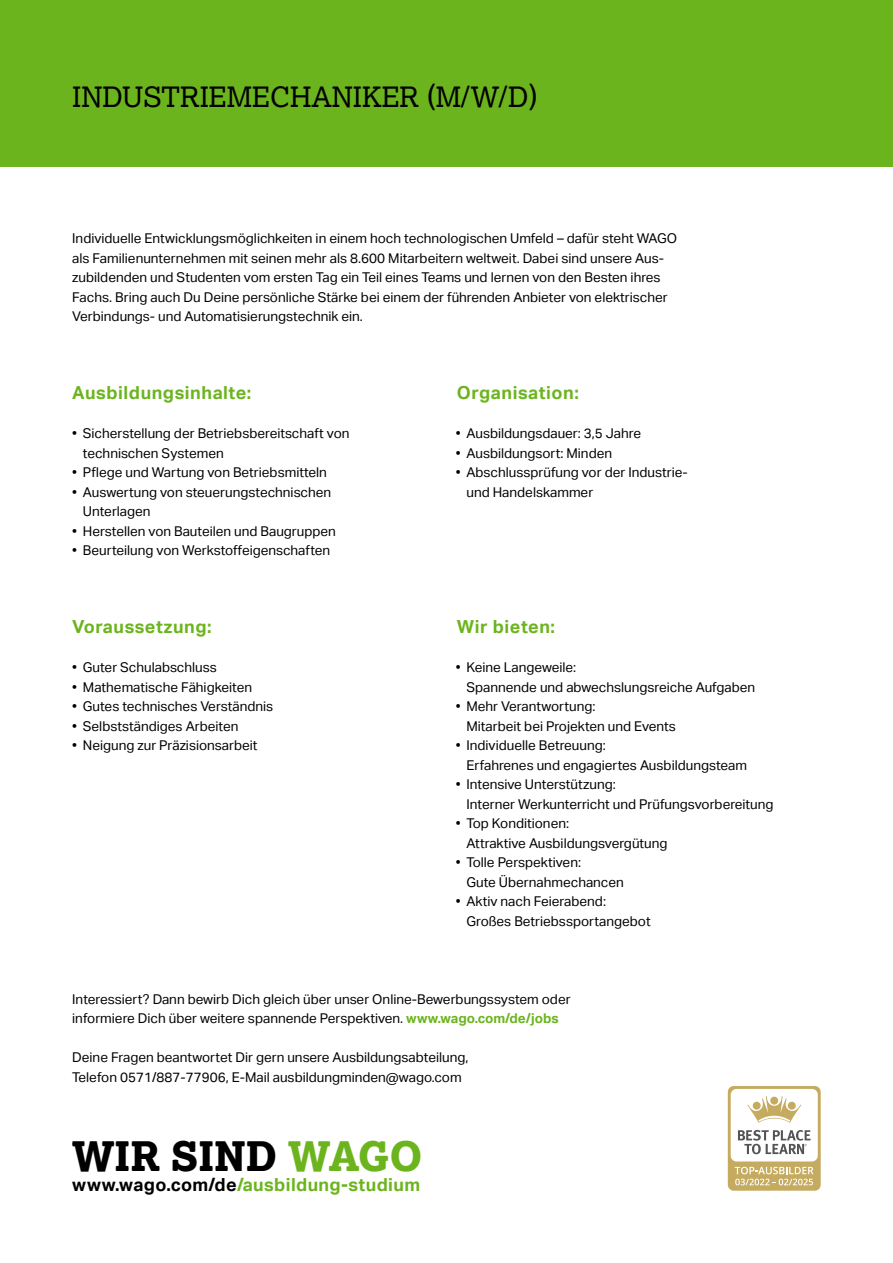
<style>
.page{position:relative;width:893px;height:1263px;background:#fff}
.page>*{position:absolute;margin:0;border:0;box-sizing:border-box;transform-origin:0 0}
.t1{font:800 40.5px "Lexia";color:#000}
.SUB2___18_6_Schwarz{font:27.9px "Lexia";color:#000}
.t2{font:700 18px "Aktiv Grotesk";letter-spacing:.03em;color:#6cb41e}
.t3{font:13.5px/19.5px "Aktiv Grotesk";color:#000}
.s1{font-weight:700;color:#6cb41e}
.s2{color:#6cb41e}
.s3{color:#000}
</style>
<div class="page">
<div style="left:728px;top:1086px;width:93px;height:105px;background:#c5ab60;border-radius:6px"></div>
<div style="left:731px;top:1089px;width:87px;height:72px;background:#fff;border-radius:6px"></div>
<svg style="left:738px;top:1130px;width:72px;height:24px"></svg>
<svg style="left:747px;top:1096px;width:54px;height:27px"></svg>
<svg style="left:735px;top:1167px;width:79px;height:18px"></svg>
<div style="left:0;top:0;width:893px;height:167px;background:#6cb41e"></div>
<p class="SUB2___18_6_Schwarz" style="left:72px;top:79px;width:467px">INDUSTRIEMECHANIKER (M/W/D)</p>
<p class="t3" style="left:72px;top:229px;width:606px">Individuelle Entwicklungsmöglichkeiten in einem hoch technologischen Umfeld – dafür steht WAGO als Familienunternehmen mit seinen mehr als 8.600 Mitarbeitern weltweit. Dabei sind unsere Aus&shy;zubildenden und Studenten vom ersten Tag ein Teil eines Teams und lernen von den Besten ihres Fachs. Bring auch Du Deine persönliche Stärke bei einem der führenden Anbieter von elektrischer Verbindungs- und Automatisierungstechnik ein.</p>
<h3 class="t2" style="left:72px;top:383px;width:181px">Ausbildungsinhalte:</h3>
<p class="t3" style="left:83px;top:424px;width:268px;text-indent:-11px">• Sicherstellung der Betriebsbereitschaft von technischen Systemen</p>
<p class="t3" style="left:72px;top:463px;width:256px">• Pflege und Wartung von Betriebsmitteln</p>
<p class="t3" style="left:83px;top:482px;width:250px;text-indent:-11px">• Auswertung von steuerungstechnischen<br>Unterlagen</p>
<p class="t3" style="left:72px;top:521px;width:265px">• Herstellen von Bauteilen und Baugruppen</p>
<p class="t3" style="left:72px;top:541px;width:259px">• Beurteilung von Werkstoffeigenschaften</p>
<h3 class="t2" style="left:72px;top:617px;width:141px">Voraussetzung:</h3>
<p class="t3" style="left:72px;top:658px;width:146px">• Guter Schulabschluss</p>
<p class="t3" style="left:72px;top:677px;width:181px">• Mathematische Fähigkeiten</p>
<p class="t3" style="left:72px;top:697px;width:203px">• Gutes technisches Verständnis</p>
<p class="t3" style="left:72px;top:716px;width:168px">• Selbstständiges Arbeiten</p>
<p class="t3" style="left:72px;top:736px;width:187px">• Neigung zur Präzisionsarbeit</p>
<h3 class="t2" style="left:457px;top:383px;width:123px">Organisation:</h3>
<p class="t3" style="left:456px;top:424px;width:187px">• Ausbildungsdauer: 3,5 Jahre</p>
<p class="t3" style="left:456px;top:443px;width:158px">• Ausbildungsort: Minden</p>
<p class="t3" style="left:466px;top:463px;width:223px;text-indent:-11px">• Abschlussprüfung vor der Industrie&shy;und Handelskammer</p>
<h3 class="t2" style="left:457px;top:617px;width:100px">Wir bieten:</h3>
<p class="t3" style="left:466px;top:658px;width:290px;text-indent:-11px">• Keine Langeweile:<br>Spannende und abwechslungsreiche Aufgaben</p>
<p class="t3" style="left:466px;top:697px;width:211px;text-indent:-11px">• Mehr Verantwortung:<br>Mitarbeit bei Projekten und Events</p>
<p class="t3" style="left:466px;top:736px;width:282px;text-indent:-11px">• Individuelle Betreuung:<br>Erfahrenes und engagiertes Ausbildungsteam</p>
<p class="t3" style="left:466px;top:775px;width:309px;text-indent:-11px">• Intensive Unterstützung:<br>Interner Werkunterricht und Prüfungsvorbereitung</p>
<p class="t3" style="left:466px;top:814px;width:203px;text-indent:-11px">• Top Konditionen:<br>Attraktive Ausbildungsvergütung</p>
<p class="t3" style="left:466px;top:853px;width:159px;text-indent:-11px">• Tolle Perspektiven:<br>Gute Übernahmechancen</p>
<p class="t3" style="left:466px;top:892px;width:186px;text-indent:-11px">• Aktiv nach Feierabend:<br>Großes Betriebssportangebot</p>
<p class="t3" style="left:72px;top:989px;width:500px">Interessiert? Dann bewirb Dich gleich über unser Online-Bewerbungssystem oder informiere Dich über weitere spannende Perspektiven. <span class="s1">www.wago.com/de/jobs</span></p>
<p class="t3" style="left:72px;top:1048px;width:398px">Deine Fragen beantwortet Dir gern unsere Ausbildungsabteilung,<br>Telefon 0571/887-77906, E-Mail ausbildungminden@wago.com</p>
<h1 class="t1" style="left:72px;top:1130px;width:352px">WIR SIND <span class="s2">WAGO</span></h1>
<h3 class="t2" style="left:72px;top:1174px;width:349px"><span class="s3">www.wago.com/de</span>/ausbildung-studium</h3>
</div>
